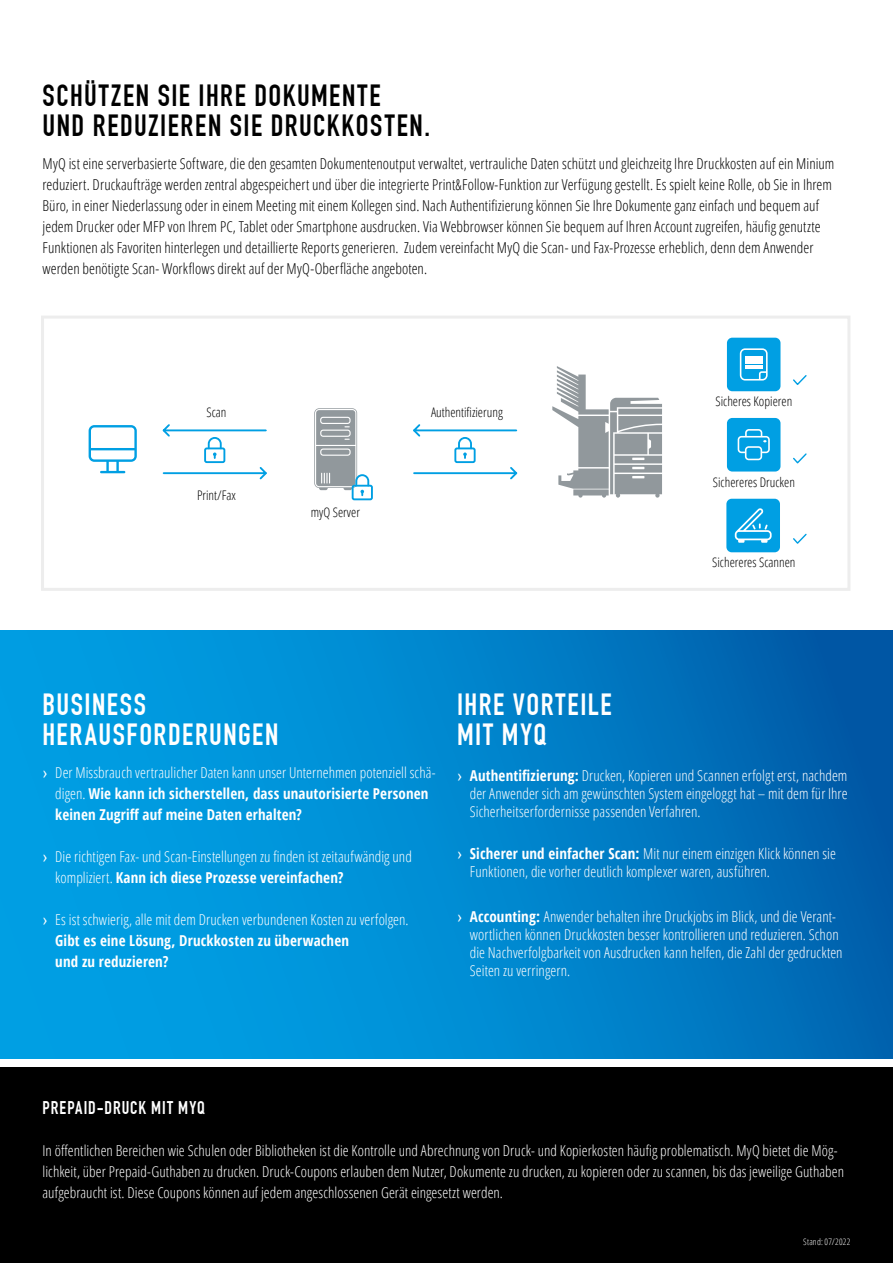
<style>
.page{position:relative;width:893px;height:1263px;background:#fff}
.page>*{position:absolute;margin:0;border:0;box-sizing:border-box;transform-origin:0 0}
.t1{font:700 30px/30px "DIN Condensed";letter-spacing:.055em;color:#000}
.t2{font:700 30px/30px "DIN Condensed";letter-spacing:.05em;color:#fff}
.t3{font:700 18px "DIN Condensed";letter-spacing:.05em;color:#fff}
.t4{font:300 15px/18px "Open Sans Condensed";letter-spacing:.005em;color:#fff}
.t5{font:300 15px/21px "Open Sans Condensed";letter-spacing:.005em;color:#000}
.t6{font:700 15px/21px "Open Sans Condensed";letter-spacing:.01em;color:#fff}
.t7{font:300 13.2px "Open Sans Condensed";color:#000}
.t8{font:300 9px "Open Sans Condensed";letter-spacing:.025em;color:#fff}
.s1{font-family:"Arial Unicode MS";font-weight:400}
.s2{font-weight:300}
.s3{font-weight:700}
</style>
<div class="page">
<div style="left:0;top:1067px;width:893px;height:196px;background:#000"></div>
<div style="left:0;top:631px;width:893px;height:428px;background:linear-gradient(to right,#00a9ec,#0063ae)"></div>
<div style="left:727px;top:338px;width:53px;height:53px;background:#009fe3;border-radius:5px"></div>
<svg style="left:552px;top:366px;width:110px;height:132px"></svg>
<div style="left:727px;top:418px;width:53px;height:53px;background:#009fe3;border-radius:5px"></div>
<div style="left:726px;top:499px;width:54px;height:53px;background:#009fe3;border-radius:5px"></div>
<svg style="left:162px;top:467px;width:105px;height:13px"></svg>
<svg style="left:413px;top:467px;width:105px;height:13px"></svg>
<svg style="left:793px;top:375px;width:14px;height:10px"></svg>
<svg style="left:793px;top:453px;width:14px;height:11px"></svg>
<svg style="left:793px;top:533px;width:14px;height:11px"></svg>
<svg style="left:740px;top:348px;width:28px;height:32px"></svg>
<svg style="left:738px;top:429px;width:32px;height:31px"></svg>
<svg style="left:89px;top:425px;width:48px;height:48px"></svg>
<svg style="left:735px;top:508px;width:37px;height:35px"></svg>
<div style="left:204px;top:447px;width:21px;height:16px;border:2px solid #009fe3;border-radius:2px"></div>
<svg style="left:162px;top:424px;width:105px;height:34px"></svg>
<div style="left:454px;top:447px;width:22px;height:16px;border:2px solid #009fe3;border-radius:2px"></div>
<svg style="left:413px;top:424px;width:105px;height:34px"></svg>
<div style="left:352px;top:485px;width:21px;height:15px;border:2px solid #009fe3;border-radius:2px"></div>
<svg style="left:314px;top:408px;width:56px;height:87px"></svg>
<div style="left:41px;top:316px;width:809px;height:275px;border:3px solid #ededed"></div>
<h1 class="t1" style="left:43px;top:81px;width:389px">SCHÜTZEN SIE IHRE DOKUMENTE<br>UND REDUZIEREN SIE DRUCKKOSTEN.</h1>
<p class="t5" style="left:43px;top:152px;width:793px">MyQ ist eine serverbasierte Software, die den gesamten Dokumentenoutput verwaltet, vertrauliche Daten schützt und gleichzeitg Ihre Druckkosten auf ein Minium reduziert. Druckaufträge werden zentral abgespeichert und über die integrierte Print&amp;Follow-Funktion zur Verfügung gestellt. Es spielt keine Rolle, ob Sie in Ihrem Büro, in einer Niederlassung oder in einem Meeting mit einem Kollegen sind. Nach Authentifizierung können Sie Ihre Dokumente ganz einfach und bequem auf jedem Drucker oder MFP von Ihrem PC, Tablet oder Smartphone ausdrucken. Via Webbrowser können Sie bequem auf Ihren Account zugreifen, häufig genutzte Funktionen als Favoriten hinterlegen und detaillierte Reports generieren. Zudem vereinfacht MyQ die Scan- und Fax-Prozesse erheblich, denn dem Anwender werden benötigte Scan- Workflows direkt auf der MyQ-Oberfläche angeboten.</p>
<p class="t7" style="left:206px;top:403px;width:22px">Scan</p>
<p class="t7" style="left:431px;top:403px;width:73px">Authentifizierung</p>
<p class="t7" style="left:197px;top:486px;width:40px">Print/Fax</p>
<p class="t7" style="left:311px;top:504px;width:51px">myQ Server</p>
<p class="t7" style="left:715px;top:392px;width:78px">Sicheres Kopieren</p>
<p class="t7" style="left:713px;top:474px;width:84px">Sichereres Drucken</p>
<p class="t7" style="left:712px;top:553px;width:85px">Sichereres Scannen</p>
<h1 class="t2" style="left:43px;top:689px;width:237px">BUSINESS<br>HERAUSFORDERUNGEN</h1>
<p class="t6" style="left:55px;top:761px;width:382px;text-indent:-13px"><span class="s1">›</span> <span class="s2">Der Missbrauch vertraulicher Daten kann unser Unternehmen potenziell schä&shy;digen.</span> Wie kann ich sicherstellen, dass unautorisierte Personen keinen Zugriff auf meine Daten erhalten?</p>
<p class="t4" style="left:55px;top:845px;width:358px;line-height:21px;text-indent:-13px"><span class="s1">›</span> Die richtigen Fax- und Scan-Einstellungen zu finden ist zeitaufwändig und kompliziert. <span class="s3">Kann ich diese Prozesse vereinfachen?</span></p>
<p class="t4" style="left:55px;top:908px;width:355px;line-height:21px;text-indent:-13px"><span class="s1">›</span> Es ist schwierig, alle mit dem Drucken verbundenen Kosten zu verfolgen.<br><span class="s3">Gibt es eine Lösung, Druckkosten zu überwachen<br>und zu reduzieren?</span></p>
<h1 class="t2" style="left:457px;top:689px;width:156px">IHRE VORTEILE<br>MIT MYQ</h1>
<p class="t4" style="left:470px;top:766px;width:379px;text-align:justify;text-indent:-13px"><span class="s1">›</span> <span class="s3">Authentifizierung:</span> Drucken, Kopieren und Scannen erfolgt erst, nachdem der Anwender sich am gewünschten System eingeloggt hat – mit dem für Ihre Sicherheitserfordernisse passenden Verfahren.</p>
<p class="t4" style="left:470px;top:844px;width:368px;text-indent:-13px"><span class="s1">›</span> <span class="s3">Sicherer und einfacher Scan:</span> Mit nur einem einzigen Klick können sie<br>Funktionen, die vorher deutlich komplexer waren, ausführen.</p>
<p class="t4" style="left:470px;top:907px;width:374px;text-indent:-13px"><span class="s1">›</span> <span class="s3">Accounting:</span> Anwender behalten ihre Druckjobs im Blick, und die Verant&shy;wortlichen können Druckkosten besser kontrollieren und reduzieren. Schon die Nachverfolgbarkeit von Ausdrucken kann helfen, die Zahl der gedruckten Seiten zu verringern.</p>
<p class="t3" style="left:43px;top:1097px;width:164px">PREPAID-DRUCK MIT MYQ</p>
<p class="t4" style="left:43px;top:1139px;width:803px;line-height:21px">In öffentlichen Bereichen wie Schulen oder Bibliotheken ist die Kontrolle und Abrechnung von Druck- und Kopierkosten häufig problematisch. MyQ bietet die Mög&shy;lichkeit, über Prepaid-Guthaben zu drucken. Druck-Coupons erlauben dem Nutzer, Dokumente zu drucken, zu kopieren oder zu scannen, bis das jeweilige Guthaben aufgebraucht ist. Diese Coupons können auf jedem angeschlossenen Gerät eingesetzt werden.</p>
<p class="t8" style="left:803px;top:1236px;width:49px">Stand: 07/2022</p>
</div>
